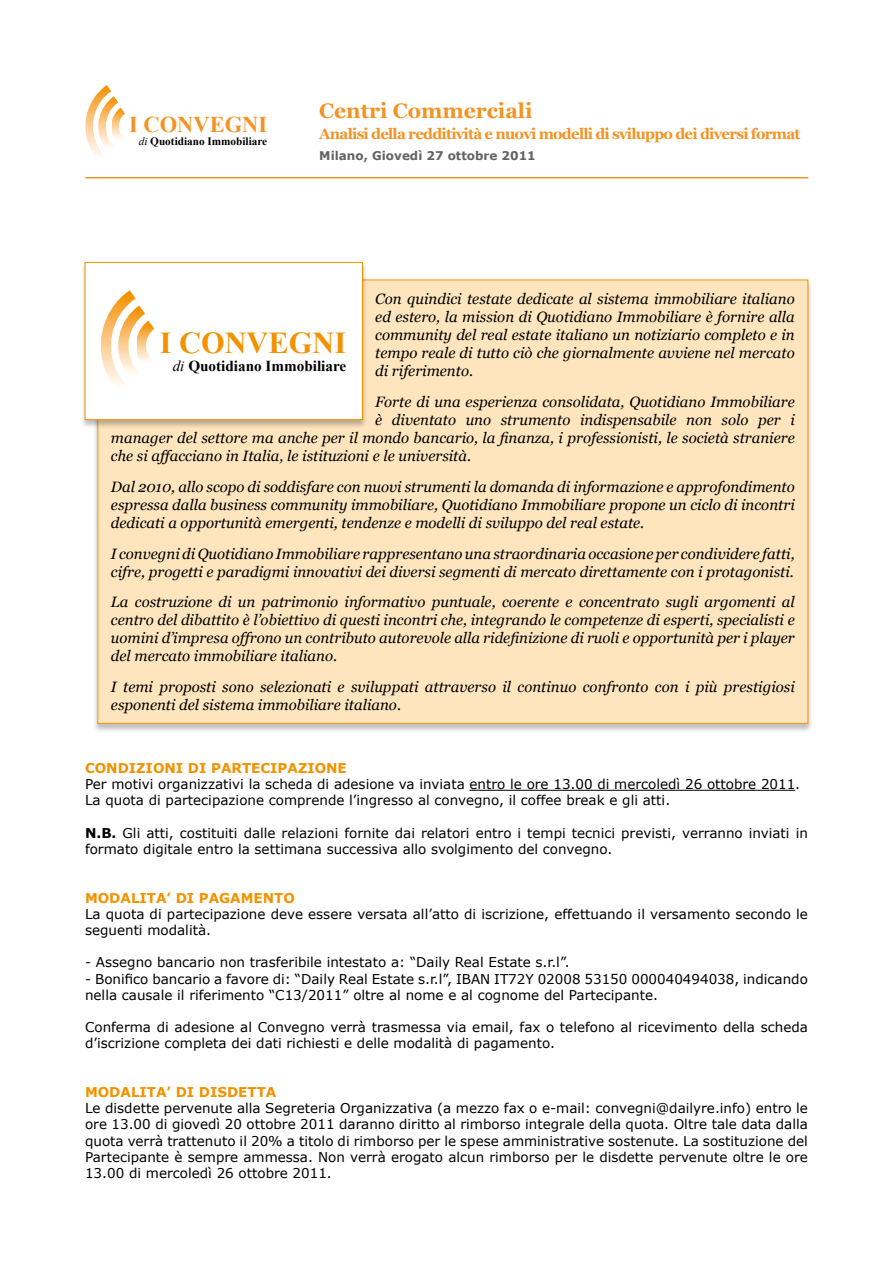
<style>
.page{position:relative;width:893px;height:1263px;background:#fff}
.page>*{position:absolute;margin:0;border:0;box-sizing:border-box;transform-origin:0 0}
.t1{font:700 30.3px "Times New Roman";color:#f39200}
.t2{font:700 22.5px "Times New Roman";color:#f39323}
.t3{font:700 21px "Georgia";color:#f39323}
.t4{font:700 15.15px "Times New Roman";color:#000}
.t5{font:italic 15px/18px "Georgia";color:#000;text-align:justify}
.t6{font:700 15px "Georgia";letter-spacing:-.05em;color:#f39323}
.t7{font:13.5px/16.2px "Verdana";color:#000}
.t8{font:700 13.5px "Verdana";color:#f39200}
.t9{font:700 12px "Verdana";color:#646363}
.t10{font:700 11.25px "Times New Roman";color:#000}
.s1{font-weight:400;font-style:italic}
.s2{font-weight:700}
</style>
<div class="page">
<hr style="left:469px;top:790px;width:326px;height:1px;background:#000">
<div style="left:93px;top:279px;width:720px;height:454px;background:#000;opacity:.25"></div>
<div style="left:98px;top:280px;width:710px;height:443px;background:#fee5be"></div>
<div style="left:80px;top:262px;width:287px;height:167px;background:#000;opacity:.25"></div>
<div style="left:85px;top:262px;width:278px;height:158px;background:#fff;border:1px solid #f39200"></div>
<svg style="left:98px;top:290px;width:111px;height:130px"></svg>
<hr style="left:85px;top:177px;width:723px;height:1px;background:#f39323">
<svg style="left:85px;top:85px;width:81px;height:94px"></svg>
<h2 class="t2" style="left:129px;top:109px;width:140px">I CONVEGNI</h2>
<p class="t10" style="left:139px;top:134px;width:130px"><span class="s1">di</span> Quotidiano Immobiliare</p>
<h3 class="t3" style="left:319px;top:97px;width:215px">Centri Commerciali</h3>
<p class="t6" style="left:319px;top:124px;width:483px">Analisi della redditività e nuovi modelli di sviluppo dei diversi format</p>
<p class="t9" style="left:319px;top:147px;width:218px">Milano, Giovedì 27 ottobre 2011</p>
<p class="t5" style="left:375px;top:290px;width:421px">Con quindici testate dedicate al sistema immobiliare italiano ed estero, la mission di Quotidiano Immobiliare è fornire alla community del real estate italiano un notiziario completo e in tempo reale di tutto ciò che giornalmente avviene nel mercato di riferimento.</p>
<p class="t5" style="left:375px;top:393px;width:421px">Forte di una esperienza consolidata, Quotidiano Immobiliare</p>
<p class="t5" style="left:375px;top:411px;width:421px">è diventato uno strumento indispensabile non solo per i</p>
<p class="t5" style="left:111px;top:429px;width:685px">manager del settore ma anche per il mondo bancario, la finanza, i professionisti, le società straniere</p>
<p class="t5" style="left:111px;top:447px;width:362px">che si affacciano in Italia, le istituzioni e le università.</p>
<p class="t5" style="left:111px;top:478px;width:685px">Dal 2010, allo scopo di soddisfare con nuovi strumenti la domanda di informazione e approfondimento espressa dalla business community immobiliare, Quotidiano Immobiliare propone un ciclo di incontri dedicati a opportunità emergenti, tendenze e modelli di sviluppo del real estate.</p>
<p class="t5" style="left:111px;top:545px;width:685px">I convegni di Quotidiano Immobiliare rappresentano una straordinaria occasione per condividere fatti, cifre, progetti e paradigmi innovativi dei diversi segmenti di mercato direttamente con i protagonisti.</p>
<p class="t5" style="left:111px;top:593px;width:685px">La costruzione di un patrimonio informativo puntuale, coerente e concentrato sugli argomenti al centro del dibattito è l’obiettivo di questi incontri che, integrando le competenze di esperti, specialisti e uomini d’impresa offrono un contributo autorevole alla ridefinizione di ruoli e opportunità per i player del mercato immobiliare italiano.</p>
<p class="t5" style="left:111px;top:678px;width:685px">I temi proposti sono selezionati e sviluppati attraverso il continuo confronto con i più prestigiosi esponenti del sistema immobiliare italiano.</p>
<h1 class="t1" style="left:160px;top:322px;width:188px">I CONVEGNI</h1>
<p class="t4" style="left:173px;top:356px;width:175px"><span class="s1">di</span> Quotidiano Immobiliare</p>
<p class="t8" style="left:85px;top:758px;width:263px">CONDIZIONI DI PARTECIPAZIONE</p>
<p class="t7" style="left:85px;top:776px;width:717px">Per motivi organizzativi la scheda di adesione va inviata entro le ore 13.00 di mercoledì 26 ottobre 2011.<br>La quota di partecipazione comprende l’ingresso al convegno, il coffee break e gli atti.</p>
<p class="t7" style="left:85px;top:824px;width:724px"><span class="s2">N.B.</span> Gli atti, costituiti dalle relazioni fornite dai relatori entro i tempi tecnici previsti, verranno inviati in formato digitale entro la settimana successiva allo svolgimento del convegno.</p>
<p class="t8" style="left:85px;top:888px;width:211px">MODALITA’ DI PAGAMENTO</p>
<p class="t7" style="left:85px;top:905px;width:724px">La quota di partecipazione deve essere versata all’atto di iscrizione, effettuando il versamento secondo le seguenti modalità.</p>
<p class="t7" style="left:85px;top:954px;width:486px">- Assegno bancario non trasferibile intestato a: “Daily Real Estate s.r.l”.</p>
<p class="t7" style="left:85px;top:970px;width:724px">- Bonifico bancario a favore di: “Daily Real Estate s.r.l”, IBAN IT72Y 02008 53150 000040494038, indicando nella causale il riferimento “C13/2011” oltre al nome e al cognome del Partecipante.</p>
<p class="t7" style="left:85px;top:1019px;width:724px">Conferma di adesione al Convegno verrà trasmessa via email, fax o telefono al ricevimento della scheda d’iscrizione completa dei dati richiesti e delle modalità di pagamento.</p>
<p class="t8" style="left:85px;top:1082px;width:193px">MODALITA’ DI DISDETTA</p>
<p class="t7" style="left:85px;top:1100px;width:724px;text-align:justify">Le disdette pervenute alla Segreteria Organizzativa (a mezzo fax o e-mail: convegni@dailyre.info) entro le ore 13.00 di giovedì 20 ottobre 2011 daranno diritto al rimborso integrale della quota. Oltre tale data dalla quota verrà trattenuto il 20% a titolo di rimborso per le spese amministrative sostenute. La sostituzione del Partecipante è sempre ammessa. Non verrà erogato alcun rimborso per le disdette pervenute oltre le ore 13.00 di mercoledì 26 ottobre 2011.</p>
</div>
